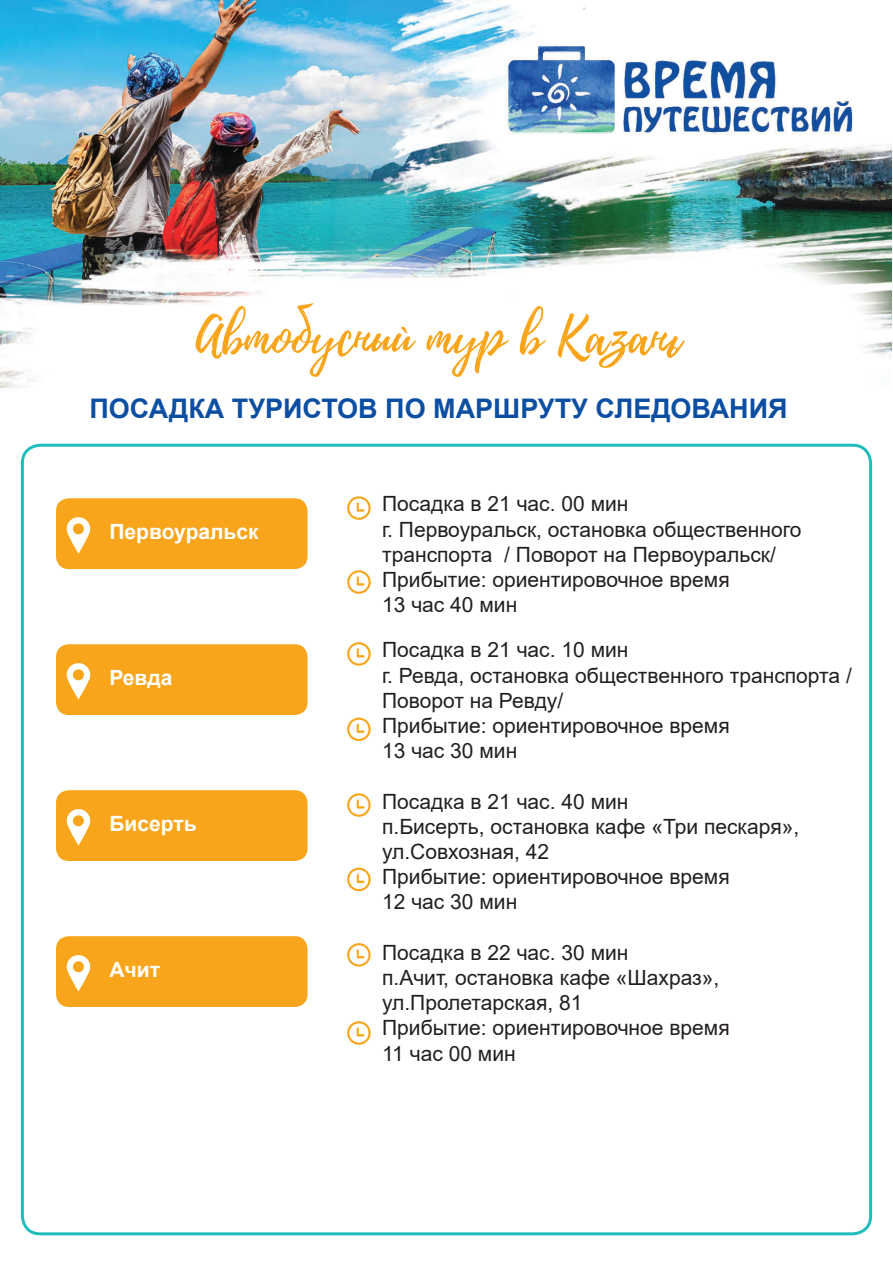
<style>
.page{position:relative;width:893px;height:1263px;background:#fff}
.page>*{position:absolute;margin:0;border:0;box-sizing:border-box;transform-origin:0 0}
.t1{font:51px "Playlist cyr Script";color:#f9a51b}
.t2{font:700 27px "Arial";color:#0c4ea2}
.t3{font:21px/25.2px "Arial";color:#231f20}
.t4{font:700 21px "Arial";color:#fff}
</style>
<div class="page">
<img style="left:0;top:0;width:892px;height:1236px">
<div style="left:56px;top:498px;width:252px;height:71px;background:#f9a51b;border-radius:13px"></div>
<div style="left:56px;top:644px;width:252px;height:71px;background:#f9a51b;border-radius:13px"></div>
<div style="left:56px;top:790px;width:252px;height:71px;background:#f9a51b;border-radius:13px"></div>
<div style="left:56px;top:936px;width:252px;height:71px;background:#f9a51b;border-radius:13px"></div>
<svg style="left:67px;top:517px;width:23px;height:37px"></svg>
<svg style="left:67px;top:663px;width:23px;height:37px"></svg>
<svg style="left:67px;top:809px;width:23px;height:36px"></svg>
<svg style="left:67px;top:955px;width:23px;height:36px"></svg>
<svg style="left:347px;top:496px;width:24px;height:24px"></svg>
<svg style="left:347px;top:570px;width:24px;height:24px"></svg>
<svg style="left:347px;top:642px;width:24px;height:24px"></svg>
<svg style="left:347px;top:718px;width:24px;height:23px"></svg>
<svg style="left:347px;top:793px;width:24px;height:24px"></svg>
<svg style="left:347px;top:868px;width:24px;height:23px"></svg>
<svg style="left:347px;top:943px;width:24px;height:23px"></svg>
<svg style="left:347px;top:1021px;width:24px;height:24px"></svg>
<h1 class="t1" style="left:196px;top:300px;width:487px">Автобусный тур в Казань</h1>
<p class="t2" style="left:89px;top:389px;width:700px">ПОСАДКА ТУРИСТОВ ПО МАРШРУТУ СЛЕДОВАНИЯ</p>
<p class="t4" style="left:109px;top:517px;width:151px">Первоуральск</p>
<p class="t4" style="left:109px;top:663px;width:65px">Ревда</p>
<p class="t4" style="left:109px;top:809px;width:89px">Бисерть</p>
<p class="t4" style="left:109px;top:955px;width:52px">Ачит</p>
<p class="t3" style="left:382px;top:491px;width:421px">Посадка в 21 час. 00 мин<br>г. Первоуральск, остановка общественного транспорта / Поворот на Первоуральск/<br>Прибытие: ориентировочное время<br>13 час 40 мин</p>
<p class="t3" style="left:382px;top:637px;width:471px">Посадка в 21 час. 10 мин<br>г. Ревда, остановка общественного транспорта /<br>Поворот на Ревду/<br>Прибытие: ориентировочное время<br>13 час 30 мин</p>
<p class="t3" style="left:382px;top:788px;width:419px">Посадка в 21 час. 40 мин<br>п.Бисерть, остановка кафе «Три пескаря», ул.Совхозная, 42<br>Прибытие: ориентировочное время<br>12 час 30 мин</p>
<p class="t3" style="left:382px;top:940px;width:349px">Посадка в 22 час. 30 мин<br>п.Ачит, остановка кафе «Шахраз», ул.Пролетарская, 81<br>Прибытие: ориентировочное время<br>11 час 00 мин</p>
</div>
